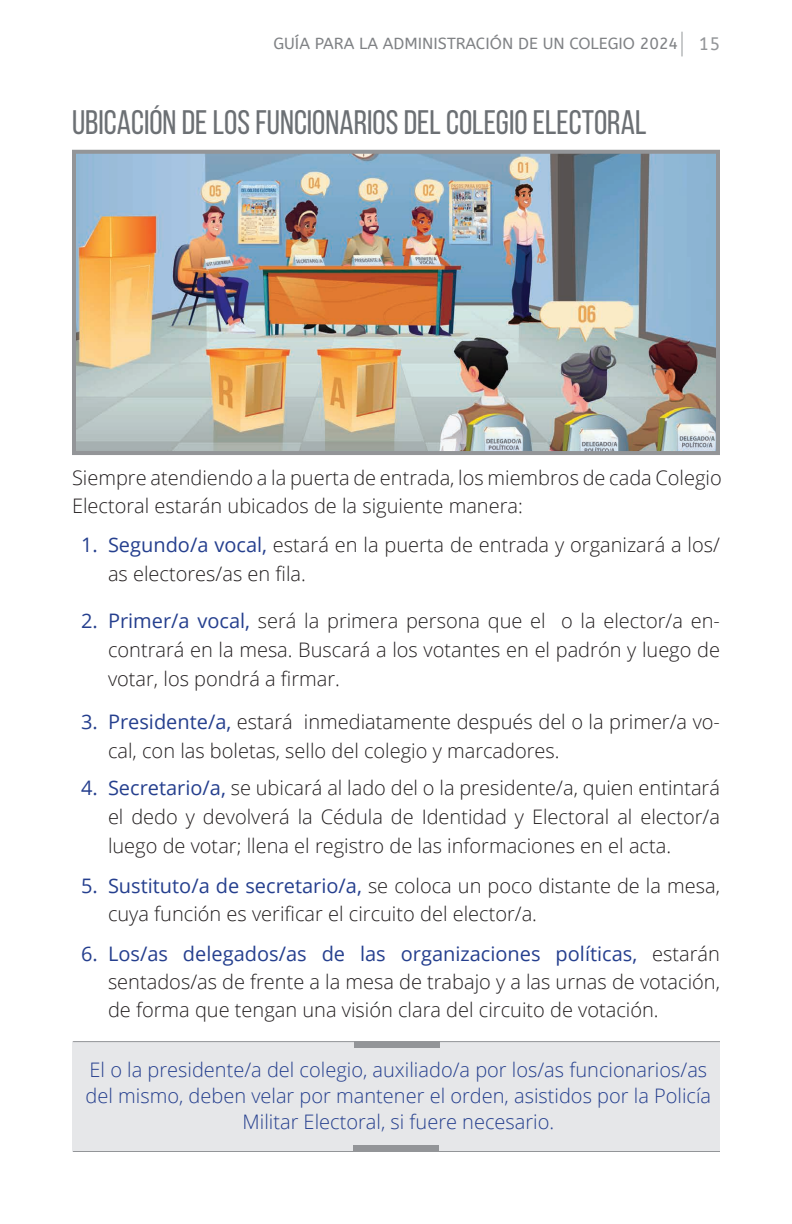
<style>
.page{position:relative;width:792px;height:1224px;background:#fff}
.page>*{position:absolute;margin:0;border:0;box-sizing:border-box;transform-origin:0 0}
.t1{font:34px "Bebas Neue";color:#6c7074}
.t2{font:300 20px/29px "Open Sans";color:#231f20}
.t3{font:300 20px/26px "Open Sans";color:#253f8e;text-align:center}
.t4{font:16px "A Bee Zee";color:#808285}
.s1{font-size:18px;color:#939598}
.s2{font-weight:400;color:#253f8e}
</style>
<div class="page">
<svg style="left:682px;top:32px;width:1px;height:24px"></svg>
<img style="left:77px;top:155px;width:638px;height:295px">
<div style="left:72px;top:150px;width:648px;height:305px;border:4px solid #939598"></div>
<div style="left:72px;top:1041px;width:648px;height:111px;background:#e6e7e9"></div>
<hr style="left:73px;top:1041px;width:647px;height:1px;background:#939598">
<hr style="left:73px;top:1151px;width:647px;height:1px;background:#939598">
<div style="left:354px;top:1041px;width:85px;height:7px;background:#939598"></div>
<div style="left:354px;top:1145px;width:85px;height:7px;background:#939598"></div>
<p class="t4" style="left:273px;top:34px;width:448px">GUÍA PARA LA ADMINISTRACIÓN DE UN COLEGIO 2024 <span class="s1">15</span></p>
<h1 class="t1" style="left:72px;top:103px;width:576px">UBICACIÓN DE LOS FUNCIONARIOS DEL COLEGIO ELECTORAL</h1>
<p class="t2" style="left:72px;top:463px;width:651px;line-height:28px">Siempre atendiendo a la puerta de entrada, los miembros de cada Colegio<br>Electoral estarán ubicados de la siguiente manera:</p>
<p class="t2" style="left:108px;top:530px;width:614px;text-indent:-27px"><span class="s2">1. Segundo/a vocal,</span> estará en la puerta de entrada y organizará a los/ as electores/as en fila.</p>
<p class="t2" style="left:108px;top:606px;width:614px;text-align:justify;text-indent:-27px"><span class="s2">2. Primer/a vocal,</span> será la primera persona que el o la elector/a en&shy;contrará en la mesa. Buscará a los votantes en el padrón y luego de votar, los pondrá a firmar.</p>
<p class="t2" style="left:108px;top:706px;width:614px;text-indent:-27px"><span class="s2">3. Presidente/a,</span> estará inmediatamente después del o la primer/a vo&shy;cal, con las boletas, sello del colegio y marcadores.</p>
<p class="t2" style="left:108px;top:773px;width:614px;text-align:justify;text-indent:-27px"><span class="s2">4. Secretario/a,</span> se ubicará al lado del o la presidente/a, quien entintará el dedo y devolverá la Cédula de Identidad y Electoral al elector/a luego de votar; llena el registro de las informaciones en el acta.</p>
<p class="t2" style="left:108px;top:871px;width:614px;line-height:28px;text-indent:-27px"><span class="s2">5. Sustituto/a de secretario/a,</span> se coloca un poco distante de la mesa, cuya función es verificar el circuito del elector/a.</p>
<p class="t2" style="left:108px;top:939px;width:614px;line-height:28px;text-align:justify;text-indent:-27px"><span class="s2">6. Los/as delegados/as de las organizaciones políticas,</span> estarán sentados/as de frente a la mesa de trabajo y a las urnas de votación, de forma que tengan una visión clara del circuito de votación.</p>
<p class="t3" style="left:86px;top:1056px;width:627px">El o la presidente/a del colegio, auxiliado/a por los/as funcionarios/as del mismo, deben velar por mantener el orden, asistidos por la Policía<br>Militar Electoral, si fuere necesario.</p>
</div>
